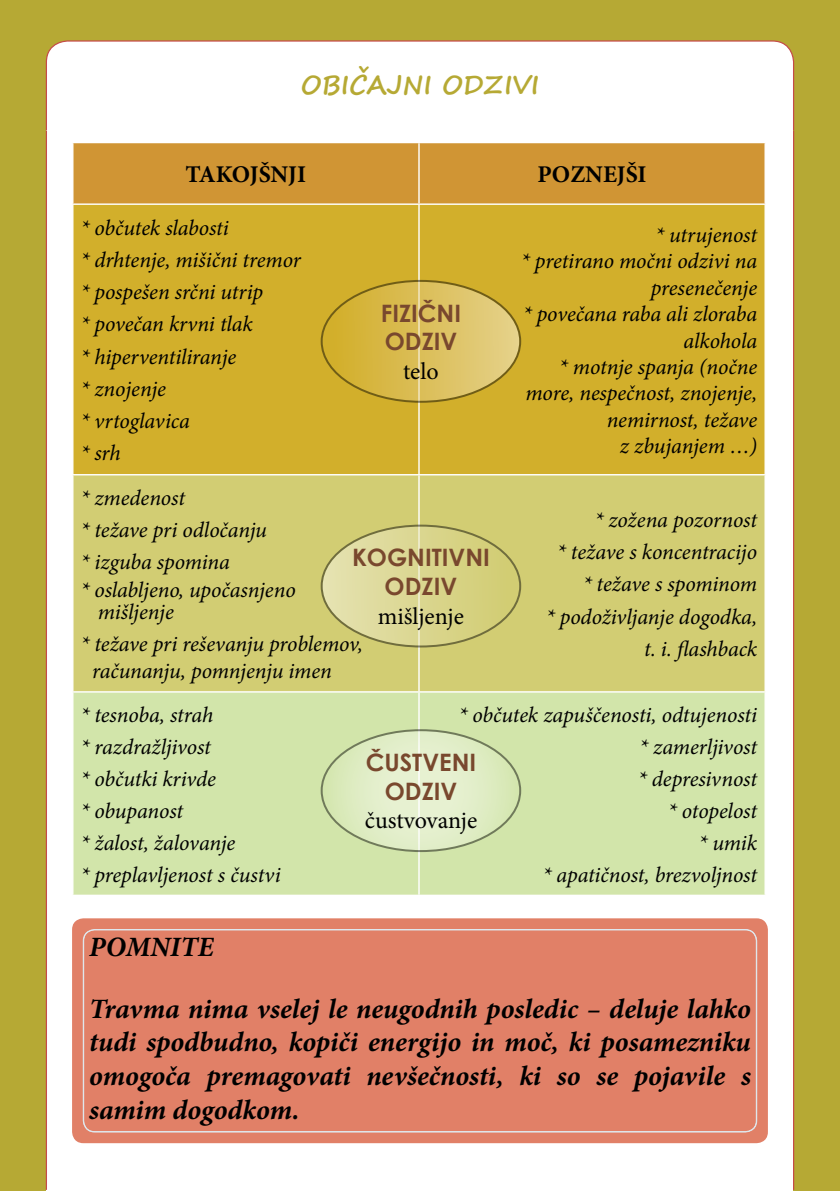
<style>
.page{position:relative;width:840px;height:1191px;background:#fff}
.page>*{position:absolute;margin:0;border:0;box-sizing:border-box;transform-origin:0 0}
.t1{font:italic 700 28px/33.6px "Minion Pro";color:#000;text-align:justify}
.t2{font:700 26px "Segoe Print";color:#b6a934}
.t3{font:700 24px/28.8px "Century Gothic";color:#79482e;text-align:center}
.t4{font:24px "Minion Pro";letter-spacing:-.005em;color:#000}
.t5{font:700 24px "Minion Pro";color:#000}
.t6{font:italic 22px/32px "Minion Pro";letter-spacing:-.005em;color:#000}
</style>
<div class="page">
<div style="left:0;top:0;width:839px;height:130px;background:#b6a934"></div>
<div style="left:45px;top:40px;width:749px;height:90px;background:#fff"></div>
<div style="left:793px;top:130px;width:46px;height:1061px;background:linear-gradient(to right,#b6a934,#b6a934)"></div>
<div style="left:0;top:130px;width:46px;height:1061px;background:#b6a934"></div>
<hr style="left:792px;top:130px;width:1px;height:1059px;background:#c54b48">
<hr style="left:46px;top:130px;width:1px;height:1059px;background:#c54b48">
<div style="left:72px;top:918px;width:695px;height:225px;background:#e18067;border-radius:11px"></div>
<div style="left:84px;top:930px;width:672px;height:201px;border:1px solid #dfeaf0;border-radius:11px"></div>
<div style="left:301px;top:65px;width:131px;height:59px;background:#fff"></div>
<div style="left:442px;top:74px;width:97px;height:23px;background:#fff"></div>
<div style="left:73px;top:143px;width:691px;height:60px;background:#d09534"></div>
<div style="left:73px;top:205px;width:691px;height:269px;background:#d2af2b"></div>
<div style="left:73px;top:475px;width:691px;height:216px;background:#d2cd73"></div>
<div style="left:73px;top:692px;width:691px;height:202px;background:#d2e5aa"></div>
<hr style="left:418px;top:143px;width:1px;height:60px;background:#fff">
<hr style="left:418px;top:205px;width:1px;height:269px;background:#fff">
<hr style="left:418px;top:475px;width:1px;height:216px;background:#fff">
<hr style="left:418px;top:692px;width:1px;height:202px;background:#fff">
<svg style="left:321px;top:281px;width:199px;height:121px;background:#d8bb56"></svg>
<svg style="left:321px;top:525px;width:199px;height:121px;background:#d7d38e"></svg>
<svg style="left:321px;top:730px;width:199px;height:121px;background:#dde9c3"></svg>
<p class="t2" style="left:301px;top:61px;width:239px">OBIČAJNI ODZIVI</p>
<p class="t5" style="left:185px;top:157px;width:122px">TAKOJŠNJI</p>
<p class="t5" style="left:537px;top:157px;width:110px">POZNEJŠI</p>
<p class="t6" style="left:81px;top:212px;width:221px">* občutek slabosti<br>* drhtenje, mišični tremor * pospešen srčni utrip<br>* povečan krvni tlak<br>* hiperventiliranje<br>* znojenje<br>* vrtoglavica<br>* srh</p>
<p class="t6" style="left:521px;top:222px;width:237px;line-height:26.4px;text-align:right">* utrujenost<br>* pretirano močni odzivi na presenečenje<br>* povečana raba ali zloraba alkohola<br>* motnje spanja (nočne more, nespečnost, znojenje, nemirnost, težave<br>z zbujanjem …)</p>
<p class="t6" style="left:81px;top:482px;width:187px">* zmedenost<br>* težave pri odločanju * izguba spomina</p>
<p class="t6" style="left:98px;top:579px;width:199px;line-height:22px;text-indent:-17px">* oslabljeno, upočasnjeno mišljenje</p>
<p class="t6" style="left:92px;top:631px;width:272px;line-height:26.4px;text-indent:-11px">* težave pri reševanju problemov, računanju, pomnjenju imen</p>
<p class="t3" style="left:380px;top:297px;width:82px;text-align:left">FIZIČNI<br>ODZIV</p>
<p class="t4" style="left:403px;top:355px;width:37px">telo</p>
<p class="t6" style="left:545px;top:504px;width:212px;text-align:right">* zožena pozornost<br>* težave s koncentracijo * težave s spominom<br>* podoživljanje dogodka, t. i. flashback</p>
<p class="t3" style="left:352px;top:542px;width:139px">KOGNITIVNI<br>ODZIV</p>
<p class="t4" style="left:377px;top:600px;width:88px">mišljenje</p>
<p class="t6" style="left:81px;top:698px;width:201px">* tesnoba, strah<br>* razdražljivost<br>* občutki krivde<br>* obupanost<br>* žalost, žalovanje<br>* preplavljenost s čustvi</p>
<p class="t6" style="left:458px;top:698px;width:300px;text-align:right">* občutek zapuščenosti, odtujenosti * zamerljivost<br>* depresivnost<br>* otopelost<br>* umik<br>* apatičnost, brezvoljnost</p>
<p class="t3" style="left:365px;top:746px;width:112px">ČUSTVENI<br>ODZIV</p>
<p class="t4" style="left:364px;top:804px;width:114px">čustvovanje</p>
<p class="t1" style="left:89px;top:929px;width:126px">POMNITE</p>
<p class="t1" style="left:89px;top:991px;width:663px">Travma nima vselej le neugodnih posledic – deluje lahko tudi spodbudno, kopiči energijo in moč, ki posamezniku omogoča premagovati nevšečnosti, ki so se pojavile s samim dogodkom.</p>
</div>
